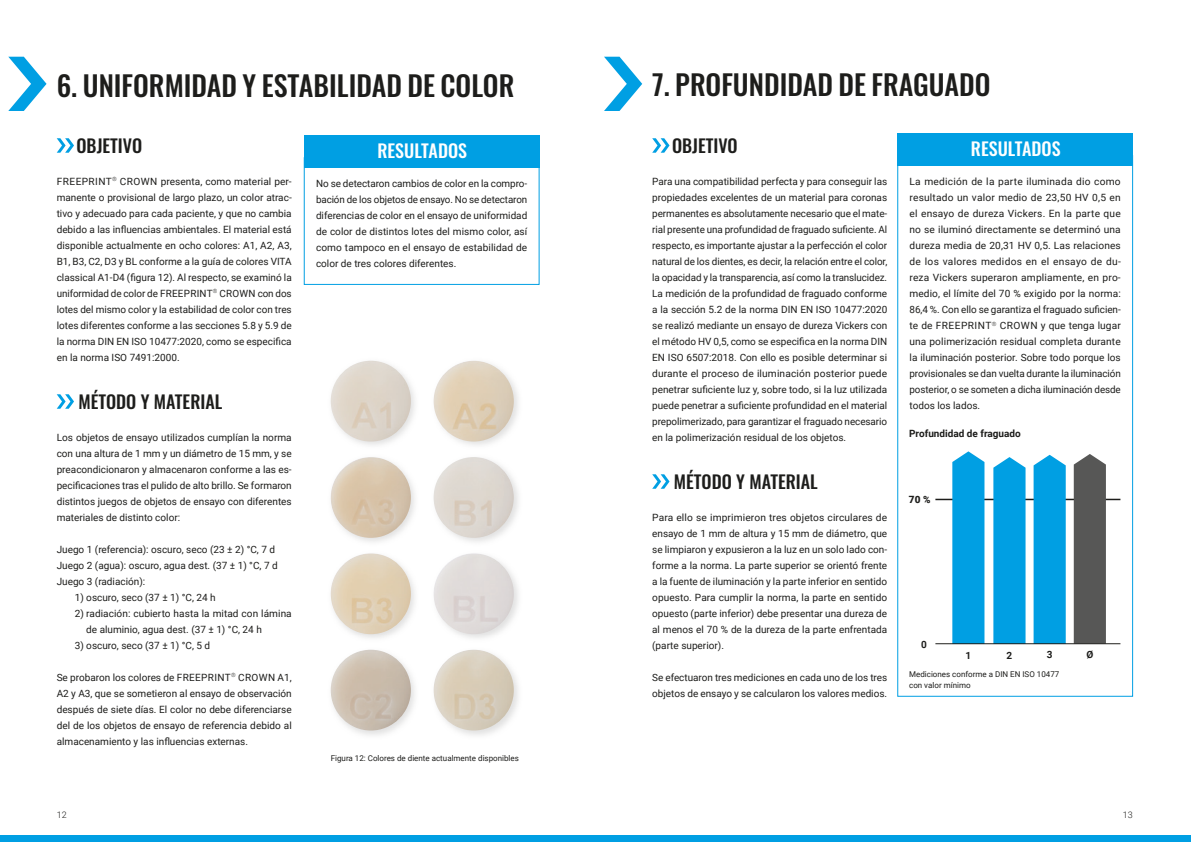
<style>
.page{position:relative;width:1191px;height:842px;background:#fff}
.page>*{position:absolute;margin:0;border:0;box-sizing:border-box;transform-origin:0 0}
.t1{font:500 28px "Oswald";color:#1d1d1b}
.t2{font:500 18px "Oswald";color:#1d1d1b}
.t3{font:500 18px "Oswald";color:#fff}
.t4{font:10px/16px "Roboto";color:#1d1d1b;text-align:justify}
.t5{font:700 10px "Roboto";color:#1d1d1b}
.t6{font:900 10px "Roboto";color:#1d1d1b}
.t7{font:300 9px "Roboto";color:#1d1d1b}
.t8{font:8px/11px "Roboto";color:#1d1d1b}
</style>
<div class="page">
<div style="left:0;top:835px;width:1191px;height:7px;background:#009fe3"></div>
<svg style="left:57px;top:138px;width:17px;height:15px"></svg>
<svg style="left:57px;top:394px;width:17px;height:15px"></svg>
<div style="left:304px;top:135px;width:235px;height:33px;background:#009fe3"></div>
<div style="left:304px;top:157px;width:235px;height:128px;border:1px solid #009fe3"></div>
<svg style="left:652px;top:138px;width:17px;height:15px"></svg>
<svg style="left:652px;top:474px;width:17px;height:15px"></svg>
<div style="left:897px;top:133px;width:236px;height:33px;background:#009fe3"></div>
<div style="left:897px;top:155px;width:236px;height:542px;border:1px solid #009fe3"></div>
<svg style="left:8px;top:57px;width:39px;height:54px"></svg>
<svg style="left:604px;top:57px;width:38px;height:54px"></svg>
<hr style="left:935px;top:499px;width:185px;height:1px;background:#1d1d1b">
<svg style="left:1073px;top:454px;width:33px;height:189px"></svg>
<div style="left:952px;top:451px;width:32px;height:192px;background:#009fe3"></div>
<div style="left:993px;top:457px;width:32px;height:186px;background:#009fe3"></div>
<div style="left:1033px;top:455px;width:32px;height:188px;background:#009fe3"></div>
<hr style="left:935px;top:643px;width:185px;height:1px;background:#1d1d1b">
<img style="left:331px;top:361px;width:80px;height:80px">
<img style="left:433px;top:361px;width:81px;height:80px">
<img style="left:331px;top:457px;width:80px;height:81px">
<img style="left:433px;top:457px;width:81px;height:81px">
<img style="left:331px;top:553px;width:80px;height:81px">
<img style="left:433px;top:553px;width:81px;height:81px">
<img style="left:331px;top:650px;width:80px;height:80px">
<img style="left:433px;top:650px;width:81px;height:80px">
<h1 class="t1" style="left:57px;top:71px;width:459px">6. UNIFORMIDAD Y ESTABILIDAD DE COLOR</h1>
<h2 class="t2" style="left:76px;top:136px;width:67px">OBJETIVO</h2>
<p class="t4" style="left:57px;top:173px;width:236px">FREEPRINT<sup>®</sup> CROWN presenta, como material per&shy;manente o provisional de largo plazo, un color atrac&shy;tivo y adecuado para cada paciente, y que no cambia debido a las influencias ambientales. El material está disponible actualmente en ocho colores: A1, A2, A3, B1, B3, C2, D3 y BL conforme a la guía de colores VITA classical A1-D4 (figura 12). Al respecto, se examinó la uniformidad de color de FREEPRINT<sup>®</sup> CROWN con dos lotes del mismo color y la estabilidad de color con tres lotes diferentes conforme a las secciones 5.8 y 5.9 de la norma DIN EN ISO 10477:2020, como se especifica en la norma ISO 7491:2000.</p>
<h2 class="t2" style="left:78px;top:392px;width:145px">MÉTODO Y MATERIAL</h2>
<p class="t4" style="left:57px;top:429px;width:236px">Los objetos de ensayo utilizados cumplían la norma con una altura de 1 mm y un diámetro de 15 mm, y se preacondicionaron y almacenaron conforme a las es&shy;pecificaciones tras el pulido de alto brillo. Se formaron distintos juegos de objetos de ensayo con diferentes materiales de distinto color:</p>
<p class="t4" style="left:57px;top:541px;width:222px;text-align:left">Juego 1 (referencia): oscuro, seco (23 ± 2) °C, 7 d<br>Juego 2 (agua): oscuro, agua dest. (37 ± 1) °C, 7 d<br>Juego 3 (radiación):</p>
<p class="t4" style="left:75px;top:589px;width:142px">1) oscuro, seco (37 ± 1) °C, 24 h</p>
<p class="t4" style="left:86px;top:605px;width:207px;text-indent:-12px">2) radiación: cubierto hasta la mitad con lámina de aluminio, agua dest. (37 ± 1) °C, 24 h</p>
<p class="t4" style="left:75px;top:637px;width:137px">3) oscuro, seco (37 ± 1) °C, 5 d</p>
<p class="t4" style="left:57px;top:669px;width:237px">Se probaron los colores de FREEPRINT<sup>®</sup> CROWN A1, A2 y A3, que se sometieron al ensayo de observación después de siete días. El color no debe diferenciarse del de los objetos de ensayo de referencia debido al almacenamiento y las influencias externas.</p>
<h2 class="t3" style="left:377px;top:141px;width:91px">RESULTADOS</h2>
<p class="t4" style="left:316px;top:175px;width:213px">No se detectaron cambios de color en la compro&shy;bación de los objetos de ensayo. No se detectaron diferencias de color en el ensayo de uniformidad de color de distintos lotes del mismo color, así como tampoco en el ensayo de estabilidad de color de tres colores diferentes.</p>
<p class="t8" style="left:331px;top:752px;width:190px">Figura 12: Colores de diente actualmente disponibles</p>
<h1 class="t1" style="left:652px;top:70px;width:340px">7. PROFUNDIDAD DE FRAGUADO</h1>
<h2 class="t2" style="left:672px;top:136px;width:67px">OBJETIVO</h2>
<p class="t4" style="left:652px;top:173px;width:236px">Para una compatibilidad perfecta y para conseguir las propiedades excelentes de un material para coronas permanentes es absolutamente necesario que el mate&shy;rial presente una profundidad de fraguado suficiente. Al respecto, es importante ajustar a la perfección el color natural de los dientes, es decir, la relación entre el color, la opacidad y la transparencia, así como la translucidez.<br>La medición de la profundidad de fraguado conforme a la sección 5.2 de la norma DIN EN ISO 10477:2020 se realizó mediante un ensayo de dureza Vickers con el método HV 0,5, como se especifica en la norma DIN EN ISO 6507:2018. Con ello es posible determinar si durante el proceso de iluminación posterior puede penetrar suficiente luz y, sobre todo, si la luz utilizada puede penetrar a suficiente profundidad en el material prepolimerizado, para garantizar el fraguado necesario en la polimerización residual de los objetos.</p>
<h2 class="t2" style="left:674px;top:472px;width:145px">MÉTODO Y MATERIAL</h2>
<p class="t4" style="left:652px;top:509px;width:236px">Para ello se imprimieron tres objetos circulares de ensayo de 1 mm de altura y 15 mm de diámetro, que se limpiaron y expusieron a la luz en un solo lado con&shy;forme a la norma. La parte superior se orientó frente a la fuente de iluminación y la parte inferior en sentido opuesto. Para cumplir la norma, la parte en sentido opuesto (parte inferior) debe presentar una dureza de al menos el 70 % de la dureza de la parte enfrentada (parte superior).</p>
<p class="t4" style="left:652px;top:669px;width:236px">Se efectuaron tres mediciones en cada uno de los tres objetos de ensayo y se calcularon los valores medios.</p>
<h2 class="t3" style="left:971px;top:139px;width:91px">RESULTADOS</h2>
<p class="t4" style="left:909px;top:173px;width:213px">La medición de la parte iluminada dio como resultado un valor medio de 23,50 HV 0,5 en el ensayo de dureza Vickers. En la parte que no se iluminó directamente se determinó una dureza media de 20,31 HV 0,5. Las relaciones de los valores medidos en el ensayo de du&shy;reza Vickers superaron ampliamente, en pro&shy;medio, el límite del 70 % exigido por la norma:<br>86,4 %. Con ello se garantiza el fraguado suficien&shy;te de FREEPRINT<sup>®</sup> CROWN y que tenga lugar una polimerización residual completa durante la iluminación posterior. Sobre todo porque los provisionales se dan vuelta durante la iluminación posterior, o se someten a dicha iluminación desde todos los lados.</p>
<p class="t5" style="left:909px;top:426px;width:113px">Profundidad de fraguado</p>
<p class="t6" style="left:909px;top:493px;width:23px">70 %</p>
<p class="t5" style="left:921px;top:637px;width:7px">0</p>
<p class="t5" style="left:965px;top:649px;width:7px">1</p>
<p class="t5" style="left:1006px;top:649px;width:7px">2</p>
<p class="t5" style="left:1046px;top:647px;width:7px">3</p>
<p class="t5" style="left:1086px;top:647px;width:8px">Ø</p>
<p class="t8" style="left:909px;top:668px;width:152px">Mediciones conforme a DIN EN ISO 10477 con valor mínimo</p>
<p class="t7" style="left:57px;top:809px;width:11px">12</p>
<p class="t7" style="left:1122px;top:809px;width:11px">13</p>
</div>
